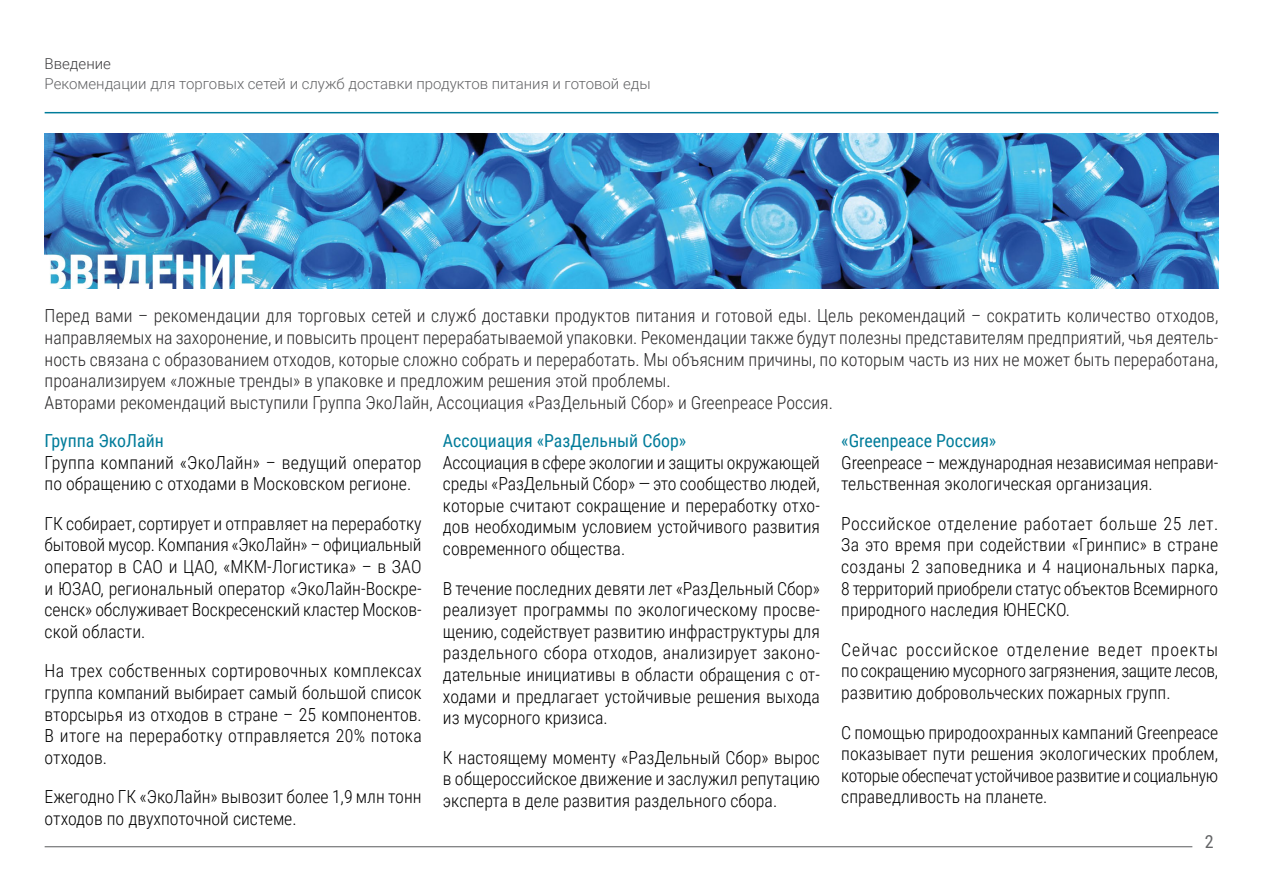
<style>
.page{position:relative;width:1263px;height:893px;background:#fff}
.page>*{position:absolute;margin:0;border:0;box-sizing:border-box;transform-origin:0 0}
.t1{font:300 18px/21.6px "Roboto Condensed";color:#000;text-align:justify}
.t2{font:300 18px/21.6px "Roboto Condensed";color:#292829}
.t3{font:18px "Roboto Condensed";color:#007c9a}
.t4{font:18px "Roboto Condensed";color:#636466}
.t5{font:300 15px "Roboto";color:#636466}
.t6{font:300 15px "Roboto";color:#414042}
</style>
<div class="page">
<hr style="left:45px;top:112px;width:1173px;height:1px;background:#007c9a">
<hr style="left:45px;top:846px;width:1147px;height:1px;background:#636466">
<img style="left:45px;top:134px;width:1174px;height:154px">
<p class="t6" style="left:45px;top:54px;width:68px">Введение</p>
<p class="t5" style="left:45px;top:73px;width:607px">Рекомендации для торговых сетей и служб доставки продуктов питания и готовой еды</p>
<p class="t2" style="left:45px;top:304px;width:1175px">Перед вами – рекомендации для торговых сетей и служб доставки продуктов питания и готовой еды. Цель рекомендаций – сократить количество отходов, направляемых на захоронение, и повысить процент перерабатываемой упаковки. Рекомендации также будут полезны представителям предприятий, чья деятель&shy;ность связана с образованием отходов, которые сложно собрать и переработать. Мы объясним причины, по которым часть из них не может быть переработана, проанализируем «ложные тренды» в упаковке и предложим решения этой проблемы.<br>Авторами рекомендаций выступили Группа ЭкоЛайн, Ассоциация «РазДельный Сбор» и Greenpeace Россия.</p>
<p class="t3" style="left:841px;top:428px;width:157px">«Greenpeace Россия»</p>
<p class="t1" style="left:841px;top:451px;width:379px">Greenpeace – международная независимая неправи&shy;тельственная экологическая организация.</p>
<p class="t1" style="left:841px;top:512px;width:379px">Российское отделение работает больше 25 лет.<br>За это время при содействии «Гринпис» в стране созданы 2 заповедника и 4 национальных парка, 8 территорий приобрели статус объектов Всемирного природного наследия ЮНЕСКО.</p>
<p class="t1" style="left:841px;top:638px;width:378px">Сейчас российское отделение ведет проекты по сокращению мусорного загрязнения, защите лесов, развитию добровольческих пожарных групп.</p>
<p class="t1" style="left:841px;top:721px;width:379px">С помощью природоохранных кампаний Greenpeace показывает пути решения экологических проблем, которые обеспечат устойчивое развитие и социальную справедливость на планете.</p>
<p class="t3" style="left:443px;top:428px;width:245px">Ассоциация «РазДельный Сбор»</p>
<p class="t1" style="left:443px;top:451px;width:379px">Ассоциация в сфере экологии и защиты окружающей среды «РазДельный Сбор» — это сообщество людей, которые считают сокращение и переработку отхо&shy;дов необходимым условием устойчивого развития современного общества.</p>
<p class="t1" style="left:443px;top:577px;width:379px">В течение последних девяти лет «РазДельный Сбор» реализует программы по экологическому просве&shy;щению, содействует развитию инфраструктуры для раздельного сбора отходов, анализирует законо&shy;дательные инициативы в области обращения с от&shy;ходами и предлагает устойчивые решения выхода из мусорного кризиса.</p>
<p class="t1" style="left:443px;top:746px;width:379px">К настоящему моменту «РазДельный Сбор» вырос в общероссийское движение и заслужил репутацию эксперта в деле развития раздельного сбора.</p>
<p class="t3" style="left:45px;top:428px;width:121px">Группа ЭкоЛайн</p>
<p class="t1" style="left:45px;top:451px;width:378px">Группа компаний «ЭкоЛайн» – ведущий оператор по обращению с отходами в Московском регионе.</p>
<p class="t1" style="left:45px;top:512px;width:379px">ГК собирает, сортирует и отправляет на переработку бытовой мусор. Компания «ЭкоЛайн» – официальный оператор в САО и ЦАО, «МКМ-Логистика» – в ЗАО и ЮЗАО, региональный оператор «ЭкоЛайн-Воскре&shy;сенск» обслуживает Воскресенский кластер Москов&shy;ской области.</p>
<p class="t1" style="left:45px;top:659px;width:379px">На трех собственных сортировочных комплексах группа компаний выбирает самый большой список вторсырья из отходов в стране – 25 компонентов.<br>В итоге на переработку отправляется 20% потока отходов.</p>
<p class="t1" style="left:45px;top:785px;width:378px">Ежегодно ГК «ЭкоЛайн» вывозит более 1,9 млн тонн отходов по двухпоточной системе.</p>
<p class="t4" style="left:1205px;top:829px;width:10px">2</p>
</div>
